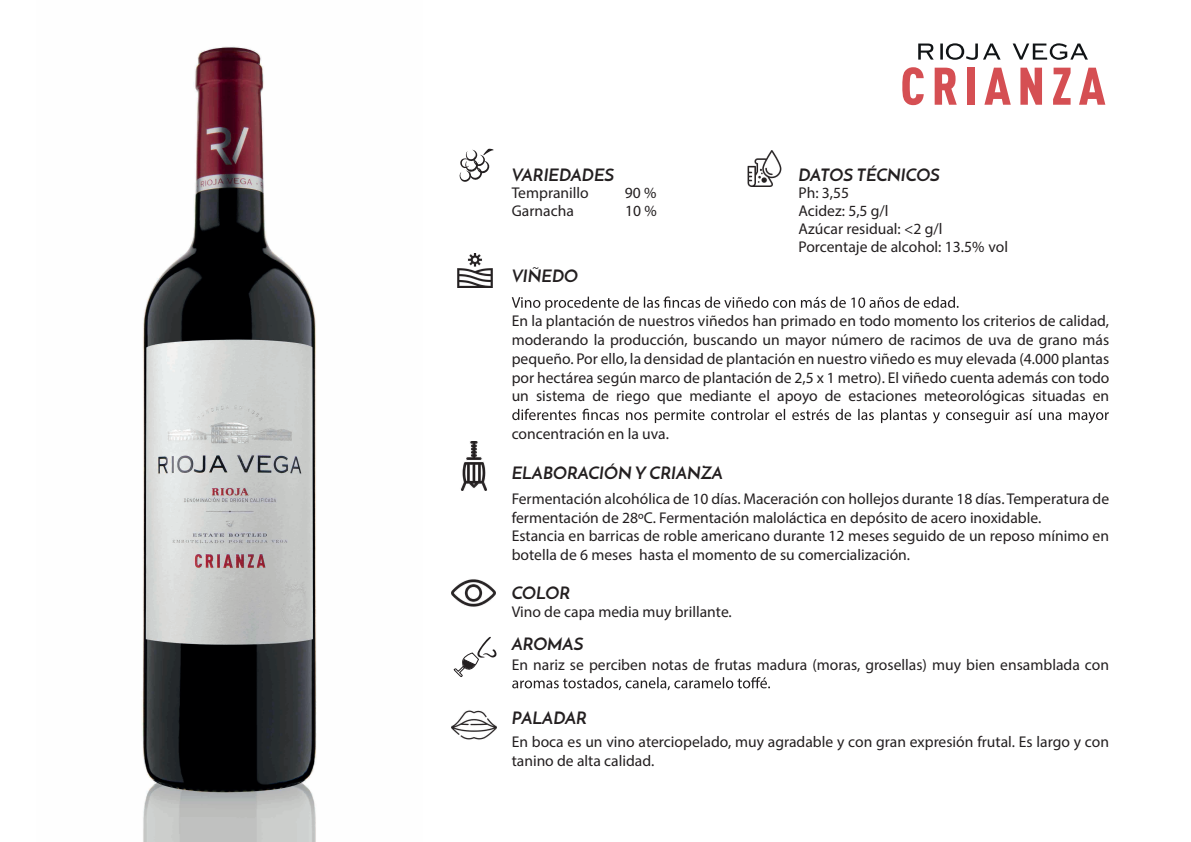
<style>
.page{position:relative;width:1191px;height:842px;background:#fff}
.page>*{position:absolute;margin:0;border:0;box-sizing:border-box;transform-origin:0 0}
.t1{font:900 52.1px "DIN Cond";letter-spacing:.125em;color:#d54f53}
.t2{font:italic 700 17px "Josefin Sans";color:#231f20}
.t3{font:15.6px/18.7px "Myriad Pro";color:#231f20}
</style>
<div class="page">
<img style="left:142px;top:46px;width:175px;height:796px">
<svg style="left:512px;top:296px;width:446px;height:15px"></svg>
<svg style="left:512px;top:409px;width:596px;height:14px"></svg>
<svg style="left:512px;top:677px;width:258px;height:13px"></svg>
<svg style="left:918px;top:44px;width:15px;height:16px"></svg>
<hr style="left:940px;top:44px;width:3px;height:16px;background:#111416">
<svg style="left:946px;top:43px;width:54px;height:17px"></svg>
<svg style="left:1012px;top:43px;width:76px;height:17px"></svg>
<svg style="left:459px;top:148px;width:35px;height:34px"></svg>
<img style="left:747px;top:150px;width:35px;height:36px">
<img style="left:458px;top:253px;width:34px;height:34px">
<img style="left:460px;top:441px;width:27px;height:49px">
<img style="left:451px;top:579px;width:45px;height:28px">
<svg style="left:453px;top:636px;width:44px;height:41px"></svg>
<img style="left:452px;top:710px;width:44px;height:30px">
<h1 class="t1" style="left:900px;top:54px;width:207px">CRIANZA</h1>
<p class="t2" style="left:511px;top:164px;width:104px">VARIEDADES</p>
<p class="t2" style="left:798px;top:164px;width:143px">DATOS TÉCNICOS</p>
<p class="t3" style="left:511px;top:183px;width:79px">Tempranillo</p>
<p class="t3" style="left:625px;top:183px;width:33px">90 %</p>
<p class="t3" style="left:511px;top:202px;width:64px">Garnacha</p>
<p class="t3" style="left:625px;top:202px;width:33px">10 %</p>
<p class="t3" style="left:798px;top:184px;width:211px;line-height:18px">Ph: 3,55<br>Acidez: 5,5 g/l<br>Azúcar residual: &lt;2 g/l<br>Porcentaje de alcohol: 13.5% vol</p>
<p class="t2" style="left:511px;top:265px;width:68px">VIÑEDO</p>
<p class="t3" style="left:511px;top:312px;width:599px;text-align:justify">En la plantación de nuestros viñedos han primado en todo momento los criterios de calidad, moderando la producción, buscando un mayor número de racimos de uva de grano más pequeño. Por ello, la densidad de plantación en nuestro viñedo es muy elevada (4.000 plantas por hectárea según marco de plantación de 2,5 x 1 metro). El viñedo cuenta además con todo un sistema de riego que mediante el apoyo de estaciones meteorológicas situadas en</p>
<p class="t3" style="left:511px;top:424px;width:159px">concentración en la uva.</p>
<p class="t2" style="left:511px;top:462px;width:213px">ELABORACIÓN Y CRIANZA</p>
<p class="t3" style="left:511px;top:489px;width:599px">Fermentación alcohólica de 10 días. Maceración con hollejos durante 18 días. Temperatura de fermentación de 28ºC. Fermentación maloláctica en depósito de acero inoxidable.<br>Estancia en barricas de roble americano durante 12 meses seguido de un reposo mínimo en botella de 6 meses hasta el momento de su comercialización.</p>
<p class="t2" style="left:511px;top:582px;width:60px">COLOR</p>
<p class="t3" style="left:511px;top:602px;width:222px">Vino de capa media muy brillante.</p>
<p class="t2" style="left:511px;top:633px;width:73px">AROMAS</p>
<p class="t3" style="left:512px;top:655px;width:599px">En nariz se perciben notas de frutas madura (moras, grosellas) muy bien ensamblada con</p>
<p class="t2" style="left:511px;top:707px;width:77px">PALADAR</p>
<p class="t3" style="left:511px;top:733px;width:599px">En boca es un vino aterciopelado, muy agradable y con gran expresión frutal. Es largo y con tanino de alta calidad.</p>
</div>
